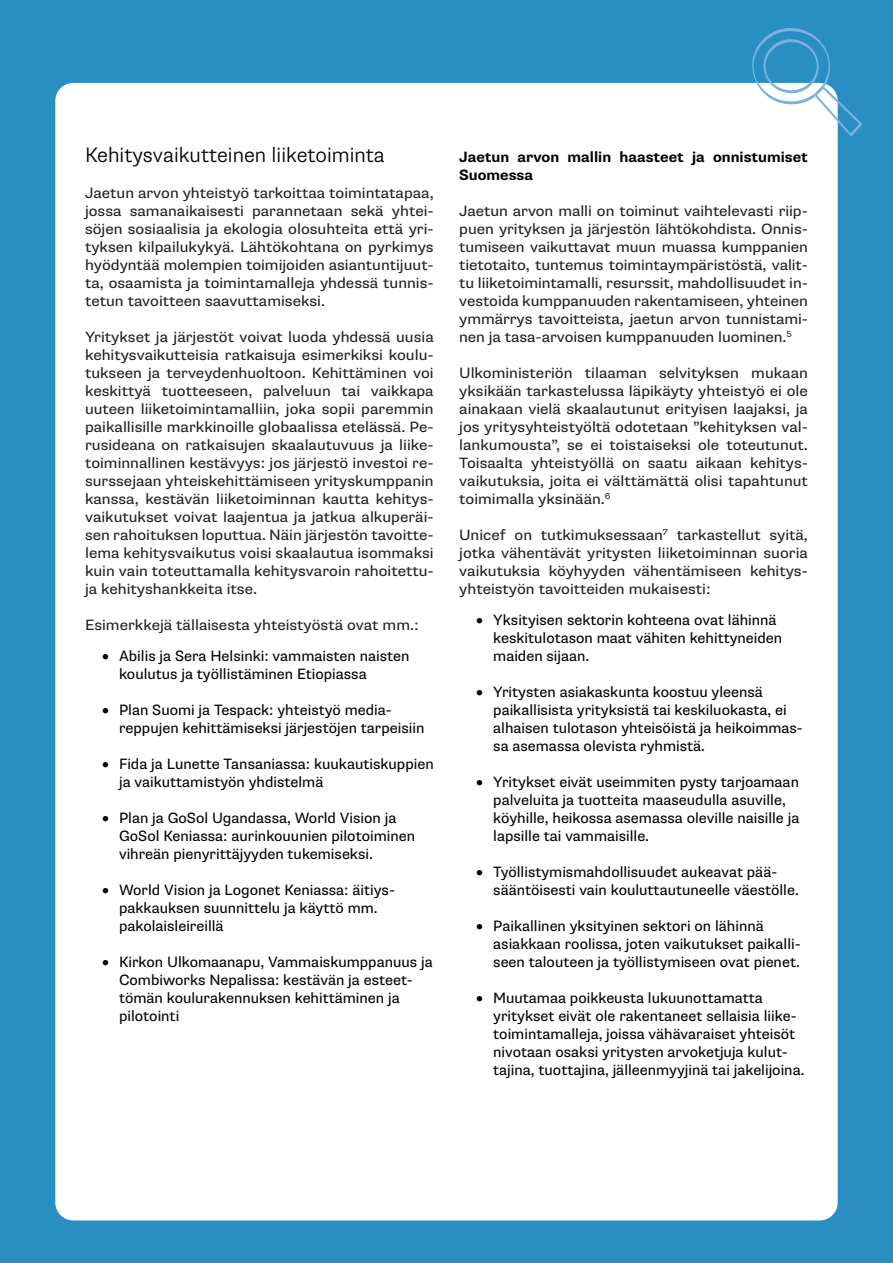
<style>
.page{position:relative;width:893px;height:1263px;background:#298fc2}
.page>*{position:absolute;margin:0;border:0;box-sizing:border-box;transform-origin:0 0}
.Heading_3{font:300 21px "Supria Sans";color:#000}
.t1{font:15px/18px "Supria Sans";color:#231f20;text-align:justify;scale:1.05 1}
.t2{font:15px/18px "Supria Sans";color:#000}
.Heading_5{font:700 15px/18px "Supria Sans";color:#000}
</style>
<div class="page">
<div style="left:55px;top:83px;width:783px;height:1137px;background:#fff;border-radius:18px"></div>
<svg style="left:751px;top:28px;width:111px;height:109px"></svg>
<p class="Heading_3" style="left:85px;top:142px;width:301px">Kehitysvaikutteinen liiketoiminta</p>
<p class="t1" style="left:85px;top:184px;width:334px">Jaetun arvon yhteistyö tarkoittaa toimintatapaa, jossa samanaikaisesti parannetaan sekä yhtei&shy;söjen sosiaalisia ja ekologia olosuhteita että yri&shy;tyksen kilpailukykyä. Lähtökohtana on pyrkimys hyödyntää molempien toimijoiden asiantuntijuut&shy;ta, osaamista ja toimintamalleja yhdessä tunnis&shy;tetun tavoitteen saavuttamiseksi.</p>
<p class="t1" style="left:85px;top:328px;width:334px">Yritykset ja järjestöt voivat luoda yhdessä uusia kehitysvaikutteisia ratkaisuja esimerkiksi koulu&shy;tukseen ja terveydenhuoltoon. Kehittäminen voi keskittyä tuotteeseen, palveluun tai vaikkapa uuteen liiketoimintamalliin, joka sopii paremmin paikallisille markkinoille globaalissa etelässä. Pe&shy;rusideana on ratkaisujen skaalautuvuus ja liike&shy;toiminnallinen kestävyys: jos järjestö investoi re&shy;surssejaan yhteiskehittämiseen yrityskumppanin kanssa, kestävän liiketoiminnan kautta kehitys&shy;vaikutukset voivat laajentua ja jatkua alkuperäi&shy;sen rahoituksen loputtua. Näin järjestön tavoitte&shy;lema kehitysvaikutus voisi skaalautua isommaksi kuin vain toteuttamalla kehitysvaroin rahoitettu&shy;ja kehityshankkeita itse.</p>
<p class="t1" style="left:85px;top:616px;width:319px">Esimerkkejä tällaisesta yhteistyöstä ovat mm.:</p>
<p class="t2" style="left:119px;top:647px;width:292px;text-indent:-17px">• Abilis ja Sera Helsinki: vammaisten naisten koulutus ja työllistäminen Etiopiassa</p>
<p class="t2" style="left:119px;top:701px;width:307px;text-indent:-17px">• Plan Suomi ja Tespack: yhteistyö media&shy;reppujen kehittämiseksi järjestöjen tarpeisiin</p>
<p class="t2" style="left:119px;top:755px;width:316px;text-indent:-17px">• Fida ja Lunette Tansaniassa: kuukautiskuppien ja vaikuttamistyön yhdistelmä</p>
<p class="t2" style="left:119px;top:809px;width:298px;text-indent:-17px">• Plan ja GoSol Ugandassa, World Vision ja<br>GoSol Keniassa: aurinkouunien pilotoiminen vihreän pienyrittäjyyden tukemiseksi.</p>
<p class="t2" style="left:119px;top:881px;width:277px;text-indent:-17px">• World Vision ja Logonet Keniassa: äitiys&shy;pakkauksen suunnittelu ja käyttö mm. pakolaisleireillä</p>
<p class="t2" style="left:119px;top:953px;width:315px;text-indent:-17px">• Kirkon Ulkomaanapu, Vammaiskumppanuus ja Combiworks Nepalissa: kestävän ja esteet&shy;tömän koulurakennuksen kehittäminen ja pilotointi</p>
<p class="Heading_5" style="left:459px;top:148px;width:350px">Jaetun arvon mallin haasteet ja onnistumiset<br>Suomessa</p>
<p class="t1" style="left:459px;top:202px;width:334px">Jaetun arvon malli on toiminut vaihtelevasti riip&shy;puen yrityksen ja järjestön lähtökohdista. Onnis&shy;tumiseen vaikuttavat muun muassa kumppanien tietotaito, tuntemus toimintaympäristöstä, valit&shy;tu liiketoimintamalli, resurssit, mahdollisuudet in&shy;vestoida kumppanuuden rakentamiseen, yhteinen ymmärrys tavoitteista, jaetun arvon tunnistami&shy;nen ja tasa-arvoisen kumppanuuden luominen.<sup>5</sup></p>
<p class="t1" style="left:459px;top:364px;width:334px">Ulkoministeriön tilaaman selvityksen mukaan yksikään tarkastelussa läpikäyty yhteistyö ei ole ainakaan vielä skaalautunut erityisen laajaksi, ja jos yritysyhteistyöltä odotetaan ”kehityksen val&shy;lankumousta”, se ei toistaiseksi ole toteutunut.<br>Toisaalta yhteistyöllä on saatu aikaan kehitys&shy;vaikutuksia, joita ei välttämättä olisi tapahtunut toimimalla yksinään.<sup>6</sup></p>
<p class="t1" style="left:459px;top:526px;width:334px">Unicef on tutkimuksessaan<sup>7</sup> tarkastellut syitä, jotka vähentävät yritysten liiketoiminnan suoria vaikutuksia köyhyyden vähentämiseen kehitys&shy;yhteistyön tavoitteiden mukaisesti:</p>
<p class="t2" style="left:493px;top:611px;width:290px;text-indent:-17px">• Yksityisen sektorin kohteena ovat lähinnä keskitulotason maat vähiten kehittyneiden maiden sijaan.</p>
<p class="t2" style="left:493px;top:683px;width:311px;text-indent:-17px">• Yritysten asiakaskunta koostuu yleensä paikallisista yrityksistä tai keskiluokasta, ei alhaisen tulotason yhteisöistä ja heikoimmas&shy;sa asemassa olevista ryhmistä.</p>
<p class="t2" style="left:493px;top:773px;width:308px;text-indent:-17px">• Yritykset eivät useimmiten pysty tarjoamaan palveluita ja tuotteita maaseudulla asuville, köyhille, heikossa asemassa oleville naisille ja lapsille tai vammaisille.</p>
<p class="t2" style="left:493px;top:863px;width:307px;text-indent:-17px">• Työllistymismahdollisuudet aukeavat pää&shy;sääntöisesti vain kouluttautuneelle väestölle.</p>
<p class="t2" style="left:493px;top:917px;width:309px;text-indent:-17px">• Paikallinen yksityinen sektori on lähinnä asiakkaan roolissa, joten vaikutukset paikalli&shy;seen talouteen ja työllistymiseen ovat pienet.</p>
<p class="t2" style="left:493px;top:989px;width:313px;text-indent:-17px">• Muutamaa poikkeusta lukuunottamatta yritykset eivät ole rakentaneet sellaisia liike&shy;toimintamalleja, joissa vähävaraiset yhteisöt nivotaan osaksi yritysten arvoketjuja kulut&shy;tajina, tuottajina, jälleenmyyjinä tai jakelijoina.</p>
</div>
